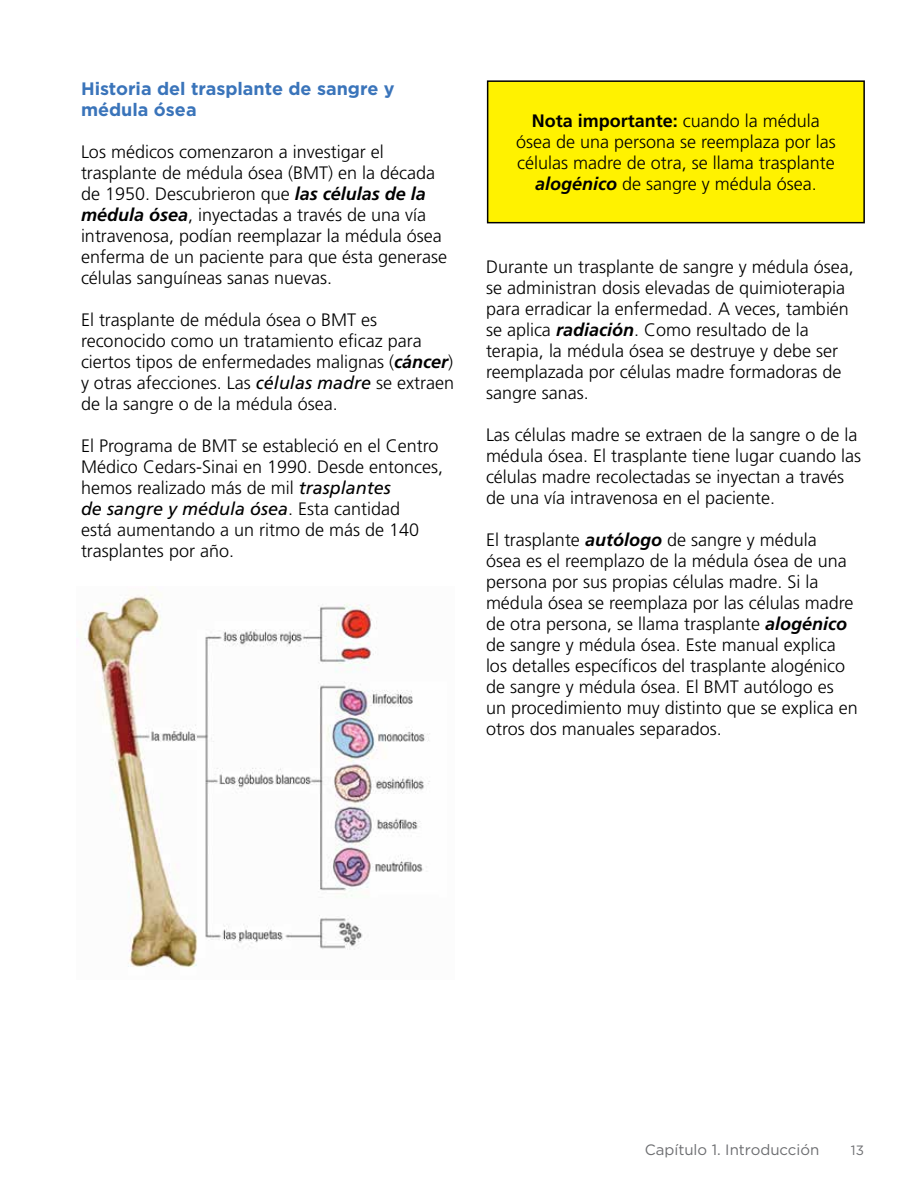
<style>
.page{position:relative;width:918px;height:1188px;background:#fff}
.page>*{position:absolute;margin:0;border:0;box-sizing:border-box;transform-origin:0 0}
.t1{font:300 18px/21px "Frutiger";color:#000}
.t2{font:700 18px/21px "Gotham";color:#3a74ba}
.t3{font:15px "Gotham";color:#6d6e71}
.t4{font:13.5px "Gotham";color:#6d6e71}
.s1{font-weight:700;font-style:italic}
.s2{font-weight:400;font-style:italic}
.s3{font-weight:700}
</style>
<div class="page">
<div style="left:488px;top:81px;width:376px;height:142px;background:#fff200"></div>
<div style="left:487px;top:80px;width:378px;height:143px;border:2px solid #000"></div>
<img style="left:84px;top:594px;width:346px;height:373px">
<p class="t2" style="left:81px;top:78px;width:315px">Historia del trasplante de sangre y médula ósea</p>
<p class="t1" style="left:81px;top:142px;width:368px">Los médicos comenzaron a investigar el trasplante de médula ósea (BMT) en la década de 1950. Descubrieron que <span class="s1">las células de la médula ósea</span>, inyectadas a través de una vía intravenosa, podían reemplazar la médula ósea enferma de un paciente para que ésta generase células sanguíneas sanas nuevas.</p>
<p class="t1" style="left:81px;top:310px;width:375px">El trasplante de médula ósea o BMT es reconocido como un tratamiento eficaz para ciertos tipos de enfermedades malignas (<span class="s1">cáncer</span>) y otras afecciones. Las <span class="s2">células madre</span> se extraen de la sangre o de la médula ósea.</p>
<p class="t1" style="left:81px;top:436px;width:364px">El Programa de BMT se estableció en el Centro Médico Cedars-Sinai en 1990. Desde entonces, hemos realizado más de mil <span class="s2">trasplantes<br>de sangre y médula ósea</span>. Esta cantidad<br>está aumentando a un ritmo de más de 140 trasplantes por año.</p>
<p class="t1" style="left:516px;top:111px;width:321px;text-align:center"><span class="s3">Nota importante:</span> cuando la médula ósea de una persona se reemplaza por las células madre de otra, se llama trasplante <span class="s1">alogénico</span> de sangre y médula ósea.</p>
<p class="t1" style="left:486px;top:256px;width:369px">Durante un trasplante de sangre y médula ósea, se administran dosis elevadas de quimioterapia para erradicar la enfermedad. A veces, también se aplica <span class="s1">radiación</span>. Como resultado de la terapia, la médula ósea se destruye y debe ser reemplazada por células madre formadoras de sangre sanas.</p>
<p class="t1" style="left:486px;top:424px;width:377px">Las células madre se extraen de la sangre o de la médula ósea. El trasplante tiene lugar cuando las células madre recolectadas se inyectan a través de una vía intravenosa en el paciente.</p>
<p class="t1" style="left:486px;top:529px;width:373px">El trasplante <span class="s1">autólogo</span> de sangre y médula<br>ósea es el reemplazo de la médula ósea de una persona por sus propias células madre. Si la médula ósea se reemplaza por las células madre de otra persona, se llama trasplante <span class="s1">alogénico </span>de sangre y médula ósea. Este manual explica los detalles específicos del trasplante alogénico de sangre y médula ósea. El BMT autólogo es un procedimiento muy distinto que se explica en otros dos manuales separados.</p>
<p class="t3" style="left:645px;top:1140px;width:176px">Capítulo 1. Introducción</p>
<p class="t4" style="left:851px;top:1142px;width:15px">13</p>
</div>
